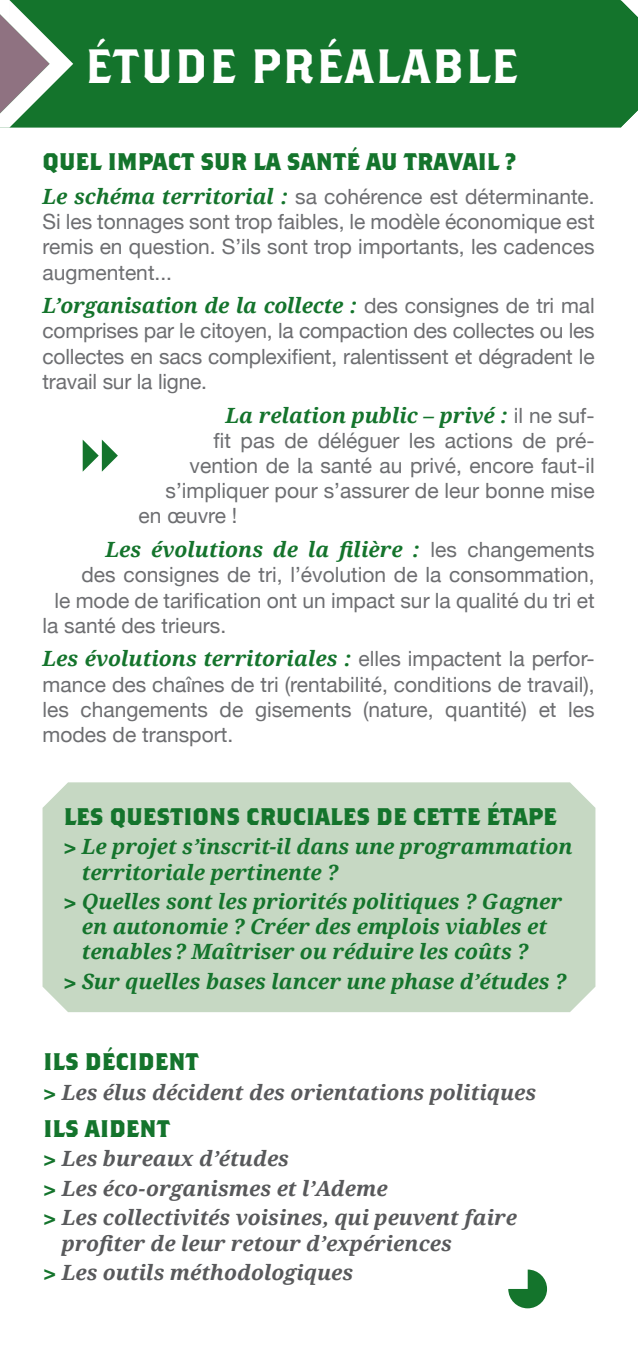
<style>
.page{position:relative;width:638px;height:1361px;background:#fff}
.page>*{position:absolute;margin:0;border:0;box-sizing:border-box;transform-origin:0 0}
.t1{font:48px "Brothers Regular Alternates";letter-spacing:.03em;color:#fff}
.t2{font:700 24px "Brothers";color:#14742c}
.t3{font:21px/25.2px "Helvetica Neue";color:#6d6e71;text-align:justify}
.t4{font:italic 700 21px/25.2px "Droid Serif";color:#14742c}
.t5{font:italic 700 21px/29.4px "Droid Serif";color:#58595b}
.s1{font-family:"Droid Serif";font-weight:700;font-style:italic;color:#14742c}
.s2{font-family:"Helvetica Neue";font-weight:400;font-style:normal;color:#6d6e71}
.s3{font-family:"Helvetica Neue";font-style:normal}
.s4{font-family:"Helvetica Neue";font-style:normal;color:#14742c}
</style>
<div class="page">
<div style="left:43px;top:782px;width:552px;height:230px;background:#c6d8c3"></div>
<div style="left:73px;top:0;width:548px;height:128px;background:#14742c"></div>
<svg style="left:621px;top:0;width:17px;height:128px;background:#348749"></svg>
<svg style="left:83px;top:440px;width:35px;height:32px"></svg>
<svg style="left:508px;top:1269px;width:39px;height:39px"></svg>
<svg style="left:0;top:0;width:73px;height:128px"></svg>
<h1 class="t1" style="left:85px;top:37px;width:434px">ÉTUDE PRÉALABLE</h1>
<p class="t2" style="left:43px;top:147px;width:475px">QUEL IMPACT SUR LA SANTÉ AU TRAVAIL ?</p>
<p class="t3" style="left:43px;top:183px;width:554px"><span class="s1">Le schéma territorial :</span> sa cohérence est déterminante.<br>Si les tonnages sont trop faibles, le modèle économique est remis en question. S’ils sont trop importants, les cadences augmentent...</p>
<p class="t4" style="left:43px;top:293px;width:553px">L’organisation de la collecte : <span class="s2">des consignes de tri mal</span></p>
<p class="t3" style="left:43px;top:318px;width:554px">comprises par le citoyen, la compaction des collectes ou les collectes en sacs complexifient, ralentissent et dégradent le travail sur la ligne.</p>
<p class="t4" style="left:226px;top:402px;width:370px">La relation public – privé : <span class="s2">il ne suf-</span></p>
<p class="t3" style="left:214px;top:427px;width:382px">fit pas de déléguer les actions de pré-</p>
<p class="t3" style="left:190px;top:453px;width:406px">vention de la santé au privé, encore faut-il</p>
<p class="t3" style="left:166px;top:478px;width:431px">s’impliquer pour s’assurer de leur bonne mise</p>
<p class="t3" style="left:139px;top:503px;width:100px">en œuvre !</p>
<p class="t4" style="left:106px;top:537px;width:490px">Les évolutions de la filière : <span class="s2">les changements</span></p>
<p class="t3" style="left:82px;top:562px;width:514px">des consignes de tri, l’évolution de la consommation,</p>
<p class="t3" style="left:55px;top:587px;width:542px">le mode de tarification ont un impact sur la qualité du tri et</p>
<p class="t3" style="left:43px;top:612px;width:185px">la santé des trieurs.</p>
<p class="t4" style="left:43px;top:646px;width:554px">Les évolutions territoriales : <span class="s2">elles impactent la perfor-</span></p>
<p class="t3" style="left:43px;top:671px;width:554px">mance des chaînes de tri (rentabilité, conditions de travail), les changements de gisements (nature, quantité) et les modes de transport.</p>
<p class="t2" style="left:64px;top:801px;width:494px">LES QUESTIONS CRUCIALES DE CETTE ÉTAPE</p>
<p class="t4" style="left:82px;top:834px;width:492px;text-indent:-18px"><span class="s3">&gt;</span> Le projet s’inscrit-il dans une programmation territoriale pertinente ?</p>
<p class="t4" style="left:82px;top:889px;width:482px;text-indent:-18px"><span class="s3">&gt;</span> Quelles sont les priorités politiques ? Gagner en autonomie ? Créer des emplois viables et tenables? Maîtriser ou réduire les coûts ?</p>
<p class="t4" style="left:64px;top:969px;width:504px"><span class="s3">&gt;</span> Sur quelles bases lancer une phase d’études ?</p>
<p class="t2" style="left:44px;top:1047px;width:157px">ILS DÉCIDENT</p>
<p class="t5" style="left:44px;top:1077px;width:494px"><span class="s4">&gt;</span> Les élus décident des orientations politiques</p>
<p class="t2" style="left:44px;top:1113px;width:128px">ILS AIDENT</p>
<p class="t5" style="left:44px;top:1144px;width:475px"><span class="s4">&gt;</span> Les bureaux d’études<br><span class="s4">&gt;</span> Les éco-organismes et l’Ademe<br><span class="s4">&gt;</span> Les collectivités voisines, qui peuvent faire</p>
<p class="t5" style="left:44px;top:1228px;width:410px;text-indent:18px">profiter de leur retour d’expériences <span class="s4">&gt;</span> Les outils méthodologiques</p>
</div>
